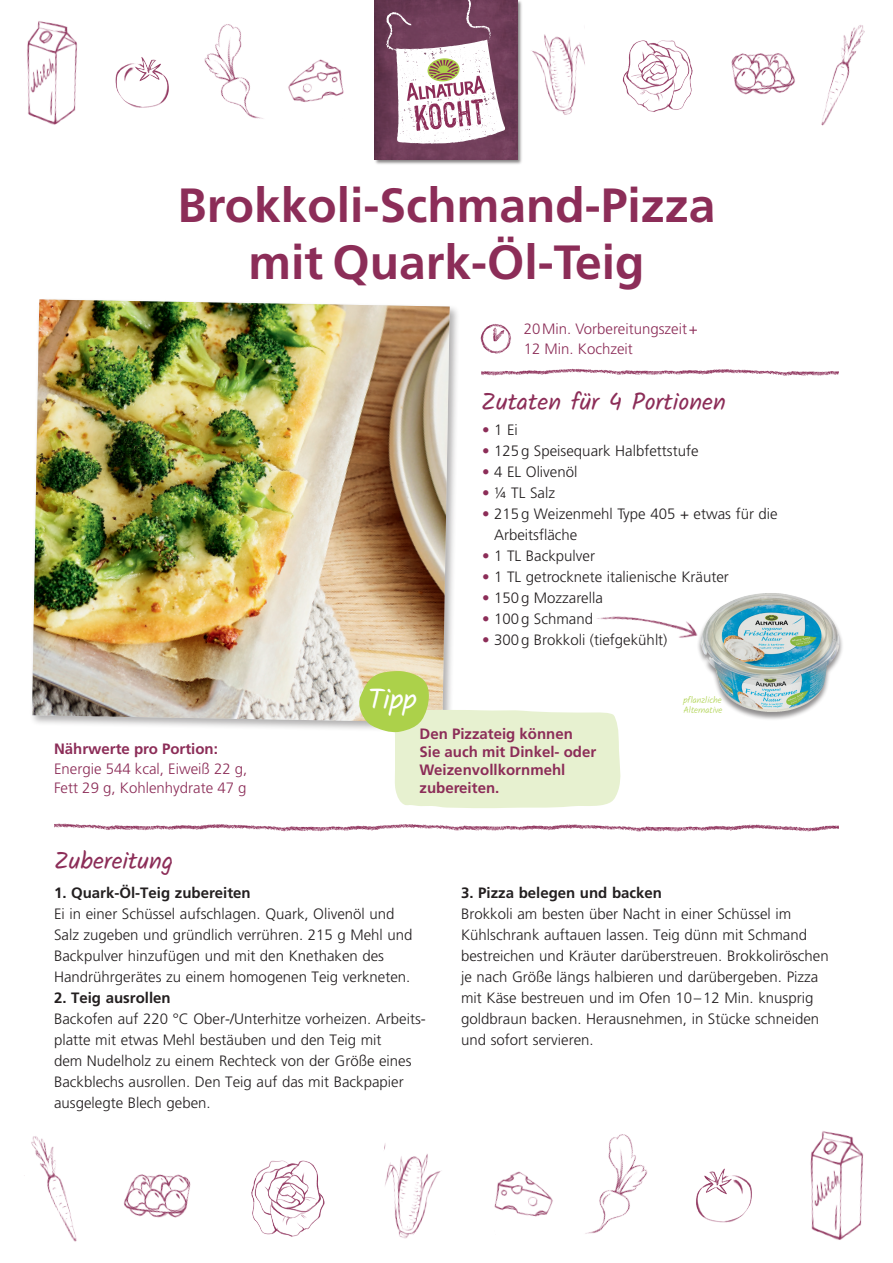
<style>
.page{position:relative;width:893px;height:1263px;background:#fff}
.page>*{position:absolute;margin:0;border:0;box-sizing:border-box;transform-origin:0 0}
.t1{font:700 48px/57.6px "Frutiger LT";color:#8c2d58;text-align:center}
.t2{font:28.5px "Kalam";color:#fff}
.t3{font:24px "Kalam";color:#8c2d58}
.t4{font:300 15px/21px "Frutiger LT";color:#231f20}
.t5{font:700 15px/18px "Frutiger LT";color:#8c2d58}
.t6{font:300 15px/19.5px "Frutiger LT";color:#8c2d58}
.t7{font:700 15px "Frutiger LT";color:#231f20}
.t8{font:300 9px/10.5px "Kalam";color:#acd14a}
.s1{color:#8c2d58}
</style>
<div class="page">
<img style="left:54px;top:823px;width:785px;height:9px">
<img style="left:481px;top:368px;width:358px;height:8px">
<div style="left:29px;top:297px;width:431px;height:436px;background:#231f20;opacity:.35"></div>
<img style="left:32px;top:299px;width:418px;height:423px">
<img style="left:480px;top:324px;width:31px;height:30px">
<svg style="left:356px;top:671px;width:265px;height:137px"></svg>
<img style="left:572px;top:616px;width:124px;height:64px">
<div style="left:696px;top:592px;width:148px;height:128px;background:#231f20;opacity:.5"></div>
<img style="left:700px;top:593px;width:65px;height:63px">
<img style="left:374px;top:0;width:148px;height:164px">
<img style="left:375px;top:0;width:142px;height:160px">
<svg style="left:386px;top:0;width:119px;height:144px"></svg>
<img style="left:115px;top:57px;width:54px;height:51px">
<img style="left:622px;top:40px;width:71px;height:72px">
<img style="left:204px;top:24px;width:59px;height:95px">
<img style="left:731px;top:53px;width:64px;height:42px">
<img style="left:821px;top:25px;width:44px;height:101px">
<img style="left:531px;top:34px;width:54px;height:81px">
<img style="left:288px;top:59px;width:56px;height:43px">
<img style="left:27px;top:21px;width:51px;height:104px">
<img style="left:251px;top:1160px;width:74px;height:77px">
<img style="left:123px;top:1174px;width:68px;height:44px">
<img style="left:24px;top:1136px;width:53px;height:106px">
<img style="left:384px;top:1143px;width:58px;height:96px">
<img style="left:696px;top:1168px;width:56px;height:55px">
<img style="left:585px;top:1134px;width:63px;height:100px">
<img style="left:494px;top:1171px;width:59px;height:46px">
<img style="left:810px;top:1131px;width:54px;height:109px">
<h1 class="t1" style="left:178px;top:177px;width:539px">Brokkoli-Schmand-Pizza mit Quark-Öl-Teig</h1>
<p class="t6" style="left:524px;top:319px;width:176px">20Min. Vorbereitungszeit+<br>12 Min. Kochzeit</p>
<h3 class="t3" style="left:481px;top:385px;width:246px">Zutaten für 4 Portionen</h3>
<p class="t5" style="left:54px;top:740px;width:165px">Nährwerte pro Portion:</p>
<p class="t6" style="left:54px;top:759px;width:195px">Energie 544 kcal, Eiweiß 22 g,<br>Fett 29 g, Kohlenhydrate 47 g</p>
<h3 class="t3" style="left:54px;top:844px;width:121px">Zubereitung</h3>
<h2 class="t2" style="left:368px;top:679px;width:50px">Tipp</h2>
<p class="t4" style="left:482px;top:420px;width:37px"><span class="s1">•</span> 1 Ei</p>
<p class="t4" style="left:482px;top:441px;width:218px"><span class="s1">•</span> 125g Speisequark Halbfettstufe</p>
<p class="t4" style="left:482px;top:462px;width:97px"><span class="s1">•</span> 4 EL Olivenöl</p>
<p class="t4" style="left:482px;top:483px;width:74px"><span class="s1">•</span> ¼ TL Salz</p>
<p class="t4" style="left:494px;top:504px;width:285px;text-indent:-12px"><span class="s1">•</span> 215g Weizenmehl Type 405 + etwas für die<br>Arbeitsfläche</p>
<p class="t4" style="left:482px;top:546px;width:114px"><span class="s1">•</span> 1 TL Backpulver</p>
<p class="t4" style="left:482px;top:567px;width:248px"><span class="s1">•</span> 1 TL getrocknete italienische Kräuter</p>
<p class="t4" style="left:482px;top:588px;width:122px"><span class="s1">•</span> 150g Mozzarella</p>
<p class="t4" style="left:482px;top:609px;width:113px"><span class="s1">•</span> 100g Schmand</p>
<p class="t4" style="left:482px;top:630px;width:187px"><span class="s1">•</span> 300g Brokkoli (tiefgekühlt)</p>
<p class="t8" style="left:684px;top:695px;width:40px">pflanzliche<br>Alternative</p>
<p class="t5" style="left:420px;top:725px;width:178px">Den Pizzateig können<br>Sie auch mit Dinkel- oder<br>Weizenvollkornmehl zubereiten.</p>
<p class="t7" style="left:54px;top:884px;width:198px">1. Quark-Öl-Teig zubereiten</p>
<p class="t4" style="left:54px;top:904px;width:360px">Ei in einer Schüssel aufschlagen. Quark, Olivenöl und Salz zugeben und gründlich verrühren. 215 g Mehl und Backpulver hinzufügen und mit den Knethaken des Handrührgerätes zu einem homogenen Teig verkneten.</p>
<p class="t7" style="left:54px;top:989px;width:118px">2. Teig ausrollen</p>
<p class="t4" style="left:54px;top:1009px;width:372px">Backofen auf 220 °C Ober-/Unterhitze vorheizen. Arbeits&shy;platte mit etwas Mehl bestäuben und den Teig mit<br>dem Nudelholz zu einem Rechteck von der Größe eines Backblechs ausrollen. Den Teig auf das mit Backpapier ausgelegte Blech geben.</p>
<p class="t7" style="left:461px;top:884px;width:202px">3. Pizza belegen und backen</p>
<p class="t4" style="left:461px;top:904px;width:369px">Brokkoli am besten über Nacht in einer Schüssel im Kühlschrank auftauen lassen. Teig dünn mit Schmand bestreichen und Kräuter darüberstreuen. Brokkoliröschen je nach Größe längs halbieren und darübergeben. Pizza mit Käse bestreuen und im Ofen 10–12 Min. knusprig goldbraun backen. Herausnehmen, in Stücke schneiden und sofort servieren.</p>
</div>
